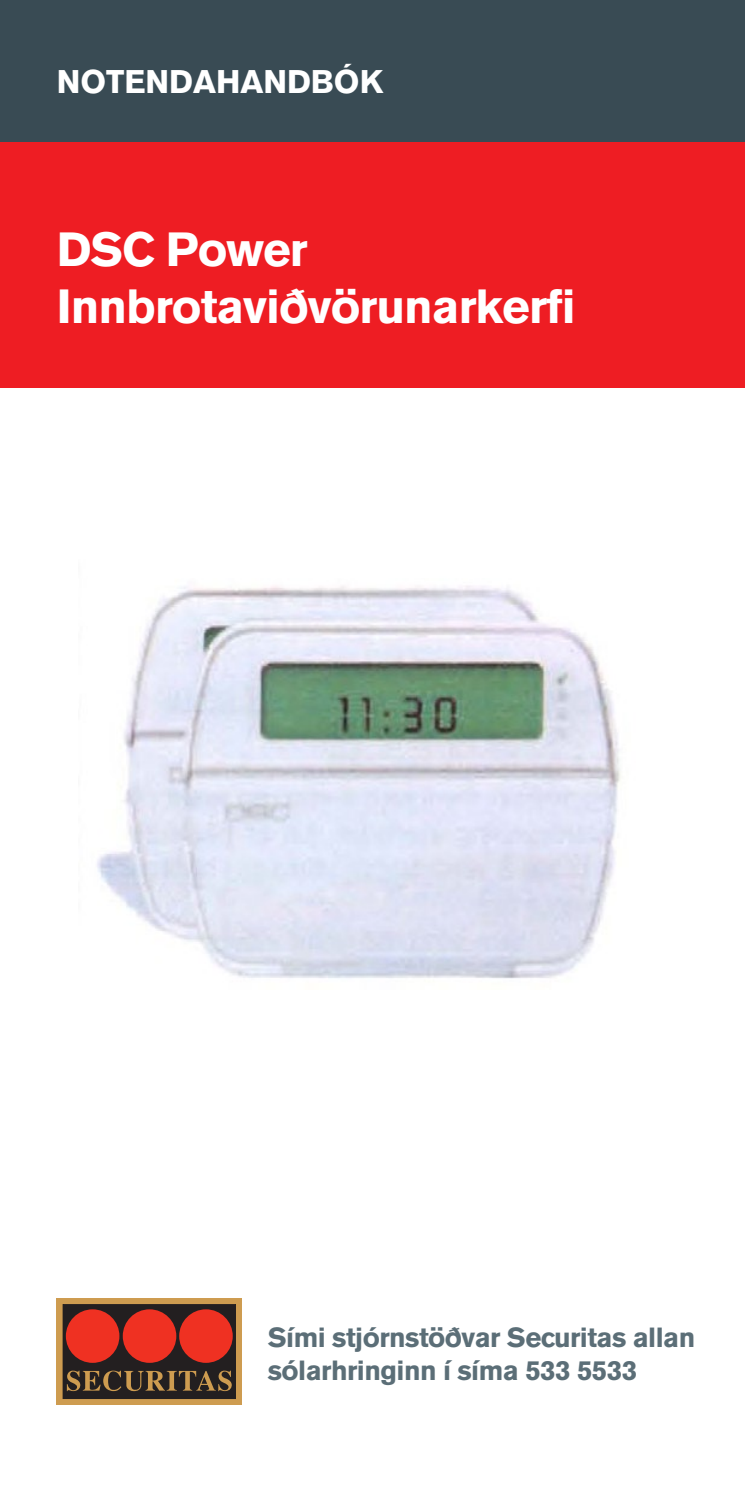
<style>
.page{position:relative;width:745px;height:1489px;background:#fff}
.page>*{position:absolute;margin:0;border:0;box-sizing:border-box;transform-origin:0 0}
.t1{font:700 47.5px/56.8px "Akzidenz Grotesk BE";letter-spacing:-.02em;color:#fff}
.t2{font:700 32.5px "Akzidenz Grotesk BE";color:#fff}
.t3{font:700 27.5px/32.5px "Akzidenz Grotesk BE";letter-spacing:-.02em;color:#5b6e77}
</style>
<div class="page">
<div style="left:0;top:35px;width:744px;height:353px;background:#ee1d23"></div>
<div style="left:0;top:0;width:744px;height:142px;background:#394b54"></div>
<div style="left:57px;top:1297px;width:185px;height:107px;background:#ce9c50"></div>
<div style="left:63px;top:1304px;width:172px;height:94px;background:#231f20"></div>
<div style="left:63px;top:1304px;width:172px;height:94px;border:1px solid #231f20"></div>
<svg style="left:67px;top:1370px;width:164px;height:21px"></svg>
<div style="left:123px;top:1309px;width:53px;height:53px;background:#ef3122;border-radius:50%"></div>
<div style="left:179px;top:1309px;width:53px;height:53px;background:#ef3122;border-radius:50%"></div>
<div style="left:66px;top:1309px;width:53px;height:53px;background:#ef3122;border-radius:50%"></div>
<img style="left:97px;top:586px;width:524px;height:393px">
<p class="t2" style="left:57px;top:63px;width:92px">Notendahand</p>
<p class="t2" style="left:311px;top:63px;width:69px">bók</p>
<h1 class="t1" style="left:57px;top:221px;width:520px">DSC Power<br>Innbrotaviðvörunarkerfi</h1>
<p class="t3" style="left:268px;top:1321px;width:429px">Sími stjórnstöðvar Securitas allan sólarhringinn í síma 533 5533</p>
</div>
